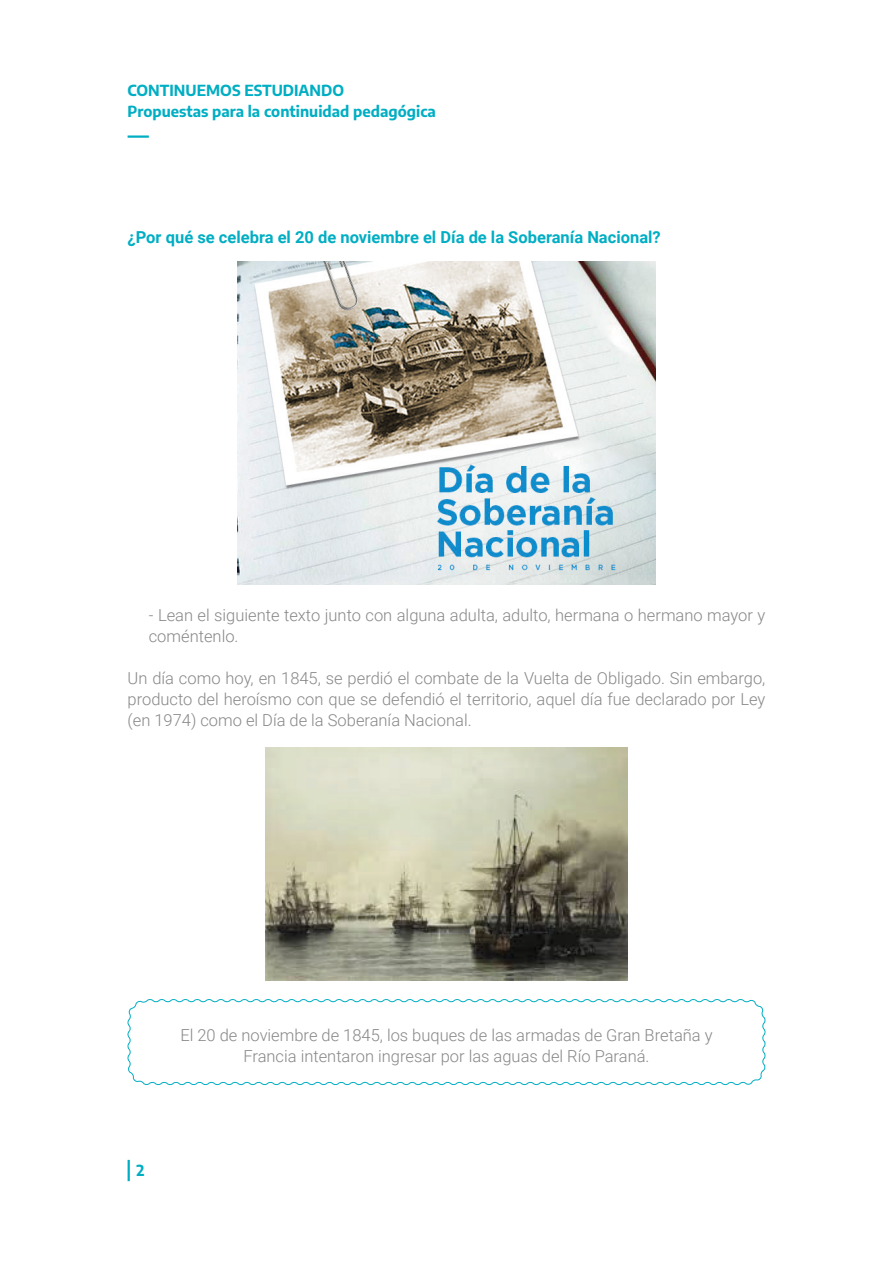
<style>
.page{position:relative;width:893px;height:1263px;background:#fff}
.page>*{position:absolute;margin:0;border:0;box-sizing:border-box;transform-origin:0 0}
.t1{font:300 16.5px/21px "Roboto";color:#878787;text-align:center}
.t2{font:700 16.5px "Roboto";color:#00aec3}
.t3{font:700 15px/21px "Encode Sans";color:#00aec3}
</style>
<div class="page">
<hr style="left:128px;top:135px;width:21px;height:3px;background:#00aec3">
<hr style="left:128px;top:1160px;width:2px;height:21px;background:#00aec3">
<svg style="left:127px;top:999px;width:639px;height:87px"></svg>
<img style="left:238px;top:262px;width:417px;height:322px">
<img style="left:265px;top:747px;width:363px;height:233px">
<p class="t3" style="left:128px;top:79px;width:310px">CONTINUEMOS ESTUDIANDO<br>Propuestas para la continuidad pedagógica</p>
<p class="t2" style="left:128px;top:226px;width:535px">¿Por qué se celebra el 20 de noviembre el Día de la Soberanía Nacional?</p>
<p class="t1" style="left:149px;top:604px;width:618px;text-align:left">- Lean el siguiente texto junto con alguna adulta, adulto, hermana o hermano mayor y coméntenlo.</p>
<p class="t1" style="left:128px;top:667px;width:639px;text-align:justify">Un día como hoy, en 1845, se perdió el combate de la Vuelta de Obligado. Sin embargo, producto del heroísmo con que se defendió el territorio, aquel día fue declarado por Ley (en 1974) como el Día de la Soberanía Nacional.</p>
<p class="t1" style="left:180px;top:1024px;width:534px">El 20 de noviembre de 1845, los buques de las armadas de Gran Bretaña y<br>Francia intentaron ingresar por las aguas del Río Paraná.</p>
<p class="t3" style="left:136px;top:1159px;width:10px">2</p>
</div>
